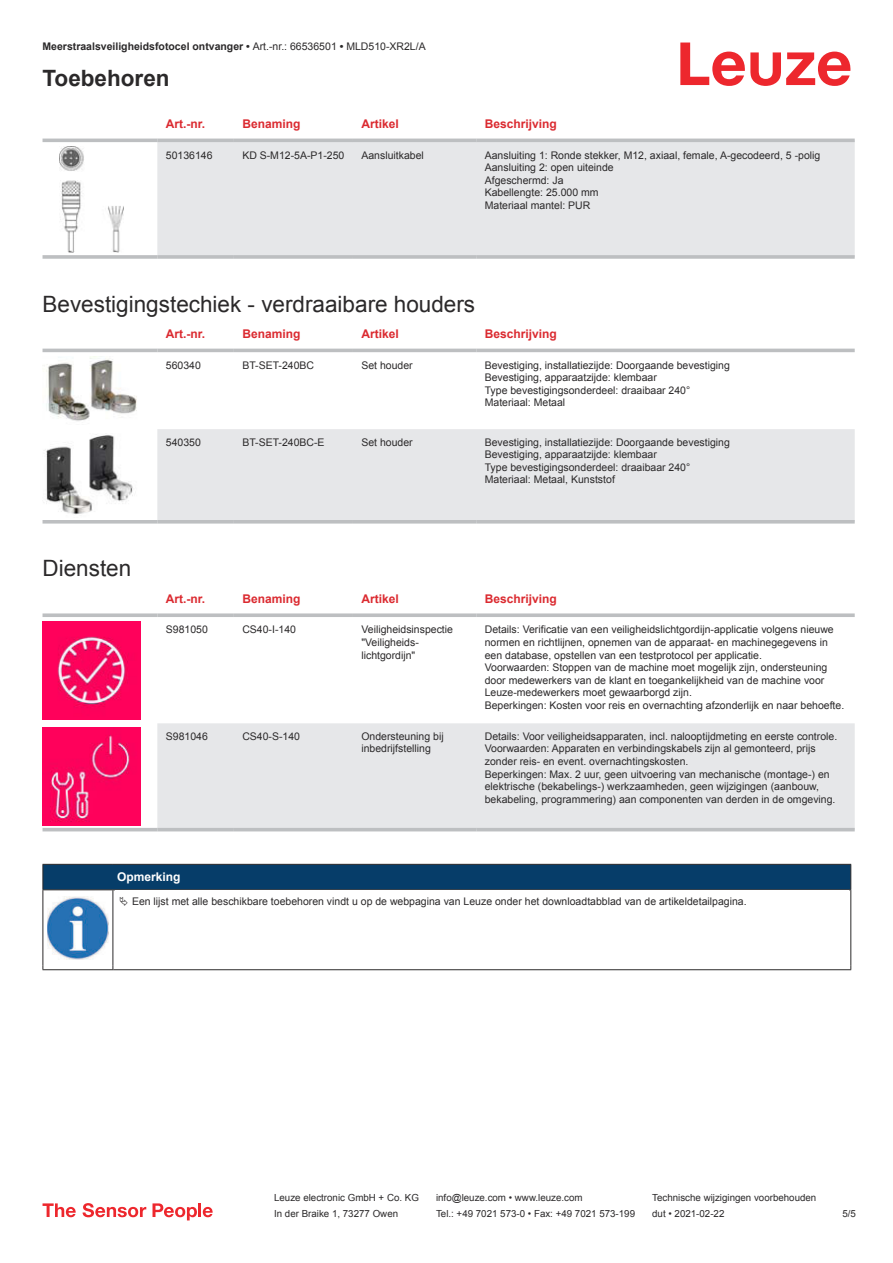
<style>
.page{position:relative;width:893px;height:1263px;background:#fff}
.page>*{position:absolute;margin:0;border:0;box-sizing:border-box;transform-origin:0 0}
.t1{font:22.5px "Arial";color:#2b292a}
.t2{font:700 22.5px "Arial";color:#2b292a}
.t3{font:700 12px "Arial";color:#db2a30}
.t4{font:700 12px "Arial";color:#fff}
.t5{font:10.5px/12.6px "Arial";color:#2b292a}
.t6{font:700 10.5px "Arial";color:#2b292a}
.t7{font:9.75px "Arial";color:#2b292a}
.s1{font-weight:400}
</style>
<div class="page">
<svg style="left:680px;top:43px;width:170px;height:43px"></svg>
<svg style="left:43px;top:138px;width:812px;height:1px"></svg>
<div style="left:157px;top:142px;width:698px;height:113px;background:#e6e7e9"></div>
<hr style="left:43px;top:139px;width:114px;height:3px;background:#bdbfc1">
<hr style="left:157px;top:139px;width:77px;height:3px;background:#bdbfc1">
<hr style="left:234px;top:139px;width:119px;height:3px;background:#bdbfc1">
<hr style="left:353px;top:139px;width:123px;height:3px;background:#bdbfc1">
<hr style="left:476px;top:139px;width:379px;height:3px;background:#bdbfc1">
<svg style="left:43px;top:255px;width:114px;height:4px"></svg>
<hr style="left:157px;top:255px;width:77px;height:4px;background:#bdbfc1">
<svg style="left:234px;top:255px;width:119px;height:4px"></svg>
<svg style="left:353px;top:255px;width:123px;height:4px"></svg>
<hr style="left:476px;top:255px;width:379px;height:4px;background:#bdbfc1">
<img style="left:59px;top:146px;width:65px;height:107px">
<svg style="left:43px;top:348px;width:812px;height:5px;fill:#efeff0"></svg>
<div style="left:157px;top:429px;width:698px;height:91px;background:#e6e7e9"></div>
<hr style="left:43px;top:349px;width:114px;height:3px;background:#bdbfc1">
<hr style="left:157px;top:349px;width:77px;height:3px;background:#bdbfc1">
<hr style="left:234px;top:349px;width:119px;height:3px;background:#bdbfc1">
<hr style="left:353px;top:349px;width:123px;height:3px;background:#bdbfc1">
<hr style="left:476px;top:349px;width:379px;height:3px;background:#bdbfc1">
<svg style="left:43px;top:520px;width:114px;height:4px"></svg>
<svg style="left:157px;top:520px;width:77px;height:4px"></svg>
<svg style="left:234px;top:520px;width:119px;height:4px"></svg>
<svg style="left:353px;top:520px;width:123px;height:4px"></svg>
<svg style="left:476px;top:520px;width:379px;height:4px;background:#c3c5c7"></svg>
<img style="left:44px;top:356px;width:93px;height:65px">
<img style="left:44px;top:434px;width:89px;height:81px">
<svg style="left:43px;top:621px;width:812px;height:211px"></svg>
<div style="left:157px;top:723px;width:698px;height:105px;background:#e6e7e9"></div>
<svg style="left:43px;top:613px;width:114px;height:4px"></svg>
<svg style="left:157px;top:613px;width:77px;height:4px"></svg>
<svg style="left:234px;top:613px;width:119px;height:4px"></svg>
<svg style="left:353px;top:613px;width:123px;height:4px"></svg>
<svg style="left:476px;top:613px;width:379px;height:4px;background:#c4c6c8"></svg>
<hr style="left:43px;top:828px;width:114px;height:3px;background:#bdbfc1">
<hr style="left:157px;top:828px;width:77px;height:3px;background:#bdbfc1">
<hr style="left:234px;top:828px;width:119px;height:3px;background:#bdbfc1">
<hr style="left:353px;top:828px;width:123px;height:3px;background:#bdbfc1">
<hr style="left:476px;top:828px;width:379px;height:3px;background:#bdbfc1">
<img style="left:43px;top:621px;width:97px;height:98px">
<img style="left:43px;top:728px;width:97px;height:97px">
<div style="left:43px;top:864px;width:808px;height:26px;background:#063d69"></div>
<hr style="left:113px;top:889px;width:738px;height:1px;background:#2b292a">
<hr style="left:43px;top:890px;width:1px;height:75px;background:#2b292a">
<hr style="left:113px;top:890px;width:1px;height:75px;background:#2b292a">
<hr style="left:850px;top:890px;width:1px;height:75px;background:#2b292a">
<hr style="left:43px;top:969px;width:70px;height:1px;background:#2b292a">
<hr style="left:113px;top:969px;width:738px;height:1px;background:#2b292a">
<img style="left:47px;top:896px;width:61px;height:63px">
<svg style="left:43px;top:1203px;width:33px;height:14px"></svg>
<svg style="left:83px;top:1203px;width:63px;height:14px"></svg>
<svg style="left:153px;top:1203px;width:44px;height:17px"></svg>
<hr style="left:198px;top:1203px;width:3px;height:14px;background:#ed272d">
<svg style="left:203px;top:1207px;width:10px;height:10px"></svg>
<p class="t6" style="left:43px;top:43px;width:385px">Meerstraalsveiligheidsfotocel ontvanger • <span class="s1">Art.-nr.: 66536501</span> • <span class="s1">MLD510-XR2L/A</span></p>
<h1 class="t2" style="left:43px;top:70px;width:129px">Toebehoren</h1>
<p class="t3" style="left:166px;top:119px;width:41px">Art.-nr.</p>
<p class="t3" style="left:242px;top:119px;width:60px">Benaming</p>
<p class="t3" style="left:361px;top:119px;width:39px">Artikel</p>
<p class="t3" style="left:485px;top:119px;width:74px">Beschrijving</p>
<p class="t5" style="left:166px;top:150px;width:48px">50136146</p>
<p class="t5" style="left:242px;top:150px;width:104px">KD S-M12-5A-P1- 250</p>
<p class="t5" style="left:361px;top:150px;width:64px">Aansluitkabel</p>
<p class="t5" style="left:485px;top:150px;width:337px">Aansluiting 1: Ronde stekker, M12, axiaal, female, A-gecodeerd, 5 -polig Aansluiting 2: open uiteinde<br>Afgeschermd: Ja<br>Kabellengte: 25.000 mm<br>Materiaal mantel: PUR</p>
<h1 class="t1" style="left:43px;top:295px;width:434px">Bevestigingstechiek - verdraaibare houders</h1>
<p class="t3" style="left:166px;top:329px;width:41px">Art.-nr.</p>
<p class="t3" style="left:242px;top:329px;width:60px">Benaming</p>
<p class="t3" style="left:361px;top:329px;width:39px">Artikel</p>
<p class="t3" style="left:485px;top:329px;width:74px">Beschrijving</p>
<p class="t5" style="left:166px;top:360px;width:37px">560340</p>
<p class="t5" style="left:242px;top:360px;width:73px">BT-SET-240BC</p>
<p class="t5" style="left:361px;top:360px;width:53px">Set houder</p>
<p class="t5" style="left:485px;top:360px;width:247px">Bevestiging, installatiezijde: Doorgaande bevestiging Bevestiging, apparaatzijde: klembaar<br>Type bevestigingsonderdeel: draaibaar 240° Materiaal: Metaal</p>
<p class="t5" style="left:166px;top:437px;width:37px">540350</p>
<p class="t5" style="left:242px;top:437px;width:84px">BT-SET-240BC-E</p>
<p class="t5" style="left:361px;top:437px;width:53px">Set houder</p>
<p class="t5" style="left:485px;top:437px;width:247px">Bevestiging, installatiezijde: Doorgaande bevestiging Bevestiging, apparaatzijde: klembaar<br>Type bevestigingsonderdeel: draaibaar 240° Materiaal: Metaal, Kunststof</p>
<h1 class="t1" style="left:43px;top:560px;width:90px">Diensten</h1>
<p class="t3" style="left:166px;top:594px;width:41px">Art.-nr.</p>
<p class="t3" style="left:242px;top:594px;width:60px">Benaming</p>
<p class="t3" style="left:361px;top:594px;width:39px">Artikel</p>
<p class="t3" style="left:485px;top:594px;width:74px">Beschrijving</p>
<p class="t5" style="left:166px;top:624px;width:44px">S981050</p>
<p class="t5" style="left:242px;top:624px;width:55px">CS40-I-140</p>
<p class="t5" style="left:361px;top:624px;width:93px">Veiligheidsinspectie "Veiligheids&shy;lichtgordijn"</p>
<p class="t5" style="left:485px;top:624px;width:361px">Details: Verificatie van een veiligheidslichtgordijn-applicatie volgens nieuwe normen en richtlijnen, opnemen van de apparaat- en machinegegevens in een database, opstellen van een testprotocol per applicatie.<br>Voorwaarden: Stoppen van de machine moet mogelijk zijn, ondersteuning door medewerkers van de klant en toegankelijkheid van de machine voor Leuze-medewerkers moet gewaarborgd zijn.<br>Beperkingen: Kosten voor reis en overnachting afzonderlijk en naar behoefte.</p>
<p class="t5" style="left:166px;top:731px;width:44px">S981046</p>
<p class="t5" style="left:242px;top:731px;width:59px">CS40-S-140</p>
<p class="t5" style="left:361px;top:731px;width:84px">Ondersteuning bij inbedrijfstelling</p>
<p class="t5" style="left:485px;top:731px;width:354px">Details: Voor veiligheidsapparaten, incl. nalooptijdmeting en eerste controle.<br>Voorwaarden: Apparaten en verbindingskabels zijn al gemonteerd, prijs zonder reis- en event. overnachtingskosten.<br>Beperkingen: Max. 2 uur, geen uitvoering van mechanische (montage-) en elektrische (bekabelings-) werkzaamheden, geen wijzigingen (aanbouw, bekabeling, programmering) aan componenten van derden in de omgeving.</p>
<p class="t4" style="left:117px;top:872px;width:65px">Opmerking</p>
<p class="t5" style="left:132px;top:895px;width:616px">Een lijst met alle beschikbare toebehoren vindt u op de webpagina van Leuze onder het downloadtabblad van de artikeldetailpagina.</p>
<p class="t7" style="left:274px;top:1194px;width:146px">Leuze electronic GmbH + Co. KG</p>
<p class="t7" style="left:436px;top:1194px;width:148px">info@leuze.com • www.leuze.com</p>
<p class="t7" style="left:652px;top:1194px;width:166px">Technische wijzigingen voorbehouden</p>
<p class="t7" style="left:274px;top:1210px;width:126px">In der Braike 1, 73277 Owen</p>
<p class="t7" style="left:436px;top:1210px;width:201px">Tel.: +49 7021 573-0 • Fax: +49 7021 573-199</p>
<p class="t7" style="left:652px;top:1210px;width:74px">dut • 2021-02-22</p>
<p class="t7" style="left:842px;top:1210px;width:15px">5 /5</p>
</div>
